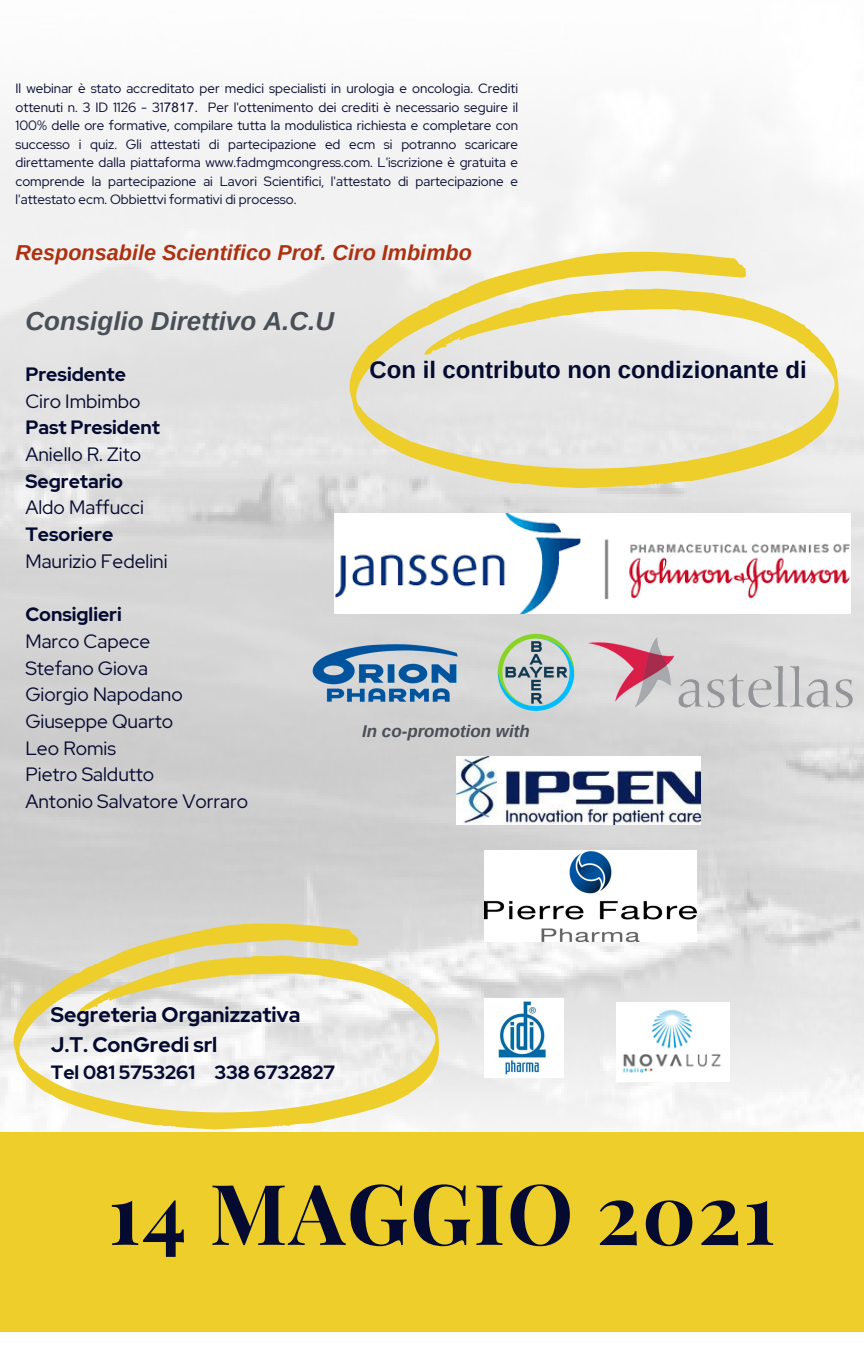
<style>
.page{position:relative;width:864px;height:1350px;background:#fff}
.page>*{position:absolute;margin:0;border:0;box-sizing:border-box;transform-origin:0 0}
.t1{font:700 83.92px "Playfair Display";letter-spacing:.02em;color:#050a30}
.t2{font:italic 700 25.88px "Arimo";color:#494f56}
.t3{font:700 23.85px "Arimo";color:#050a30}
.t4{font:italic 700 21.6px "Arimo";color:#ad3110}
.t5{font:700 21.15px "Red Hat Display";color:#050a30}
.t6{font:19.12px "Red Hat Display";color:#050a30}
.t7{font:700 19.12px "Red Hat Display";color:#050a30}
.t8{font:italic 700 16.88px "Arimo";color:#494f56}
.t9{font:13.5px/18.4px "Red Hat Display";color:#050a30;text-align:justify}
.s1{font-family:"Arial"}
</style>
<div class="page">
<img style="left:0;top:123px;width:864px;height:1010px">
<div style="left:0;top:1133px;width:864px;height:199px;background:#edce2a"></div>
<img style="left:484px;top:998px;width:80px;height:80px">
<img style="left:616px;top:1003px;width:113px;height:79px">
<svg style="left:347px;top:252px;width:492px;height:236px;fill:#e9e6e6"></svg>
<svg style="left:11px;top:924px;width:429px;height:205px"></svg>
<img style="left:334px;top:513px;width:517px;height:100px">
<img style="left:292px;top:613px;width:271px;height:118px">
<img style="left:563px;top:554px;width:301px;height:236px">
<img style="left:456px;top:757px;width:245px;height:67px">
<img style="left:484px;top:850px;width:213px;height:91px">
<p class="t9" style="left:16px;top:79px;width:504px">Il webinar è stato accreditato per medici specialisti in urologia e oncologia. Crediti ottenuti n. 3 ID 1126 - 31<span class="s1">7817.</span> Per l'ottenimento dei crediti è necessario seguire il 100% delle ore formative, compilare tutta la modulistica richiesta e completare con successo i quiz. Gli attestati di partecipazione ed ecm si potranno scaricare direttamente dalla piattaforma www.fadmgmcongress.com. L'iscrizione è gratuita e comprende la partecipazione ai Lavori Scientifici, l'attestato di partecipazione e l'attestato ecm. Obbiettvi formativi di processo.</p>
<p class="t4" style="left:16px;top:240px;width:458px">Responsabile Scientifico Prof. Ciro Imbimbo</p>
<p class="t2" style="left:25px;top:307px;width:310px">Consiglio Direttivo A.C.U</p>
<p class="t7" style="left:25px;top:362px;width:102px">Presidente</p>
<p class="t6" style="left:25px;top:388px;width:117px">Ciro Imbimbo</p>
<p class="t7" style="left:25px;top:415px;width:136px">Past President</p>
<p class="t6" style="left:25px;top:442px;width:117px">Aniello R. Zito</p>
<p class="t7" style="left:25px;top:468px;width:99px">Segretario</p>
<p class="t6" style="left:25px;top:495px;width:120px">Aldo Maffucci</p>
<p class="t7" style="left:25px;top:522px;width:89px">Tesoriere</p>
<p class="t6" style="left:25px;top:548px;width:144px">Maurizio Fedelini</p>
<p class="t7" style="left:25px;top:602px;width:98px">Consiglieri</p>
<p class="t6" style="left:25px;top:628px;width:126px">Marco Capece</p>
<p class="t6" style="left:25px;top:655px;width:124px">Stefano Giova</p>
<p class="t6" style="left:25px;top:682px;width:159px">Giorgio Napodano</p>
<p class="t6" style="left:25px;top:708px;width:149px">Giuseppe Quarto</p>
<p class="t6" style="left:25px;top:735px;width:92px">Leo Romis</p>
<p class="t6" style="left:25px;top:762px;width:130px">Pietro Saldutto</p>
<p class="t6" style="left:25px;top:788px;width:224px">Antonio Salvatore Vorraro</p>
<p class="t3" style="left:370px;top:356px;width:439px">Con il contributo non condizionante di</p>
<p class="t8" style="left:362px;top:721px;width:169px">In co-promotion with</p>
<p class="t5" style="left:51px;top:1001px;width:251px">Segreteria Organizzativa</p>
<p class="t5" style="left:51px;top:1030px;width:168px">J.T. ConGredi srl</p>
<p class="t7" style="left:51px;top:1060px;width:286px">Tel 081 5753261 338 6732827</p>
<p class="t1" style="left:108px;top:1154px;width:669px">14 MAGGIO 2021</p>
</div>
